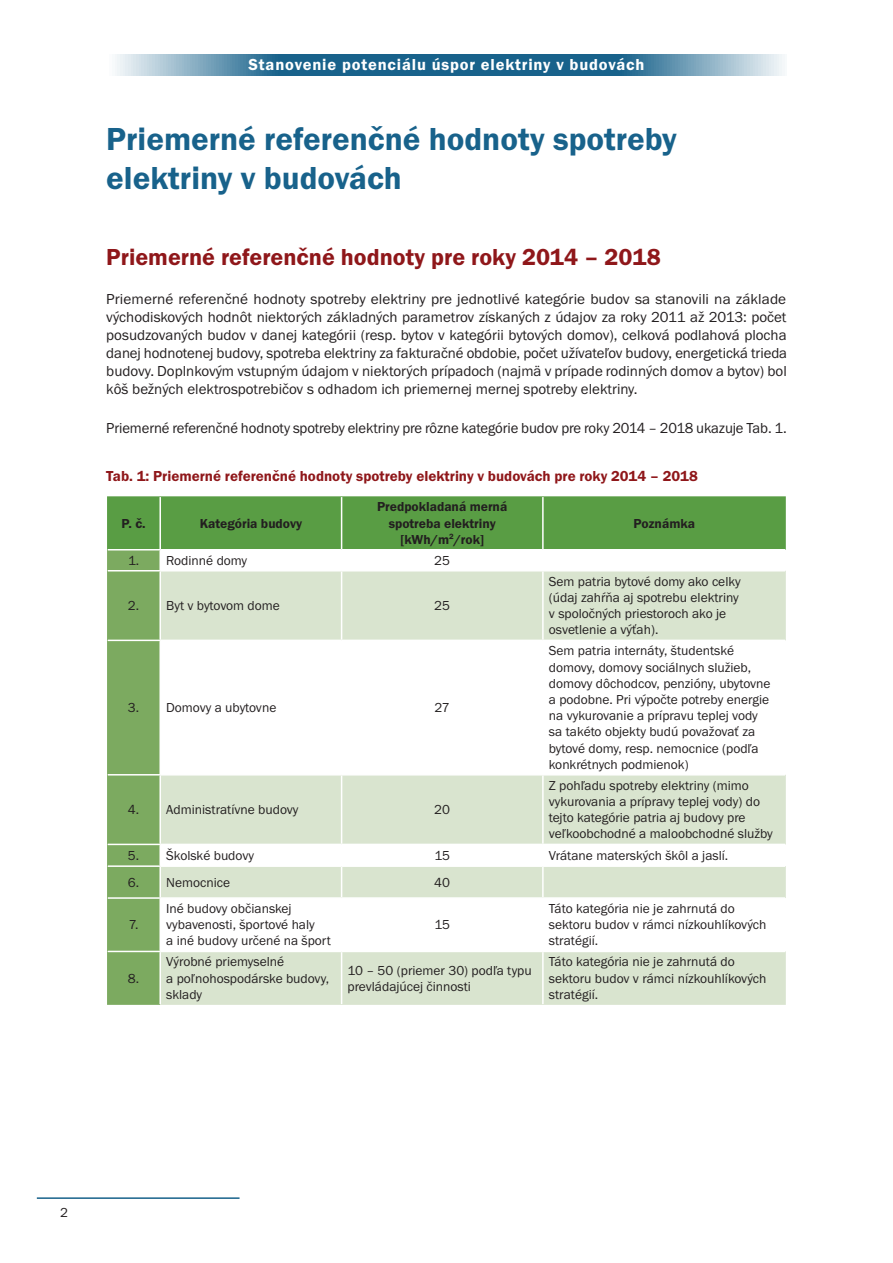
<style>
.page{position:relative;width:893px;height:1263px;background:#fff}
.page>*{position:absolute;margin:0;border:0;box-sizing:border-box;transform-origin:0 0}
.nadpis1{font:33px/39.6px "Franklin Got Itc TOT Dem";color:#18628b}
.nadpis2{font:24px "Franklin Got Itc TOT Dem";color:#8f171a}
.t1{font:16.5px "Franklin Got Itc TOT Dem";letter-spacing:.05em;color:#fff}
.text{font:15px/18px "Franklin Got Itc TOT Boo";letter-spacing:-.005em;color:#231f20;text-align:justify}
.tabulka_graf{font:15px "Franklin Got Itc TOT Dem";color:#8f171a}
.obsah_tabulky{font:13.5px/16.2px "Franklin Got Itc TOT Boo";color:#231f20}
.obsah_tabulky-2{font:13.5px/16.2px "Franklin Got Itc TOT Dem";color:#231f20;text-align:center}
</style>
<div class="page">
<hr style="left:37px;top:1197px;width:203px;height:2px;background:#18628b">
<svg style="left:115px;top:54px;width:670px;height:21px;background:#4e86a6"></svg>
<svg style="left:107px;top:496px;width:679px;height:509px"></svg>
<hr style="left:543px;top:844px;width:242px;height:1px;background:#fff">
<hr style="left:542px;top:845px;width:2px;height:20px;background:#fff">
<hr style="left:108px;top:865px;width:52px;height:2px;background:#fff">
<hr style="left:160px;top:865px;width:182px;height:2px;background:#fff">
<hr style="left:159px;top:867px;width:2px;height:30px;background:#fff">
<hr style="left:342px;top:865px;width:201px;height:2px;background:#fff">
<hr style="left:341px;top:867px;width:1px;height:30px;background:#fff">
<hr style="left:543px;top:865px;width:242px;height:2px;background:#fff">
<hr style="left:542px;top:867px;width:2px;height:30px;background:#fff">
<hr style="left:108px;top:897px;width:52px;height:2px;background:#fff">
<hr style="left:160px;top:897px;width:182px;height:2px;background:#fff">
<hr style="left:159px;top:899px;width:2px;height:52px;background:#fff">
<hr style="left:342px;top:897px;width:201px;height:2px;background:#fff">
<hr style="left:341px;top:899px;width:1px;height:52px;background:#fff">
<hr style="left:543px;top:897px;width:242px;height:2px;background:#fff">
<hr style="left:542px;top:899px;width:2px;height:52px;background:#fff">
<hr style="left:108px;top:951px;width:52px;height:1px;background:#fff">
<hr style="left:160px;top:951px;width:182px;height:1px;background:#fff">
<hr style="left:159px;top:952px;width:2px;height:52px;background:#fff">
<hr style="left:342px;top:951px;width:201px;height:1px;background:#fff">
<hr style="left:341px;top:952px;width:1px;height:52px;background:#fff">
<hr style="left:543px;top:951px;width:242px;height:1px;background:#fff">
<hr style="left:542px;top:952px;width:2px;height:52px;background:#fff">
<p class="t1" style="left:249px;top:56px;width:397px">Stanovenie potenciálu úspor elektriny v budovách</p>
<p class="nadpis1" style="left:106px;top:119px;width:572px">Priemerné referenčné hodnoty spotreby elektriny v budovách</p>
<p class="nadpis2" style="left:106px;top:243px;width:556px">Priemerné referenčné hodnoty pre roky 2014 – 2018</p>
<p class="text" style="left:106px;top:290px;width:682px">Priemerné referenčné hodnoty spotreby elektriny pre jednotlivé kategórie budov sa stanovili na základe východiskových hodnôt niektorých základných parametrov získaných z údajov za roky 2011 až 2013: počet posudzovaných budov v danej kategórii (resp. bytov v kategórii bytových domov), celková podlahová plocha danej hodnotenej budovy, spotreba elektriny za fakturačné obdobie, počet užívateľov budovy, energetická trieda budovy. Doplnkovým vstupným údajom v niektorých prípadoch (najmä v prípade rodinných domov a bytov) bol kôš bežných elektrospotrebičov s odhadom ich priemernej mernej spotreby elektriny.</p>
<p class="text" style="left:106px;top:419px;width:682px">Priemerné referenčné hodnoty spotreby elektriny pre rôzne kategórie budov pre roky 2014 – 2018 ukazuje Tab. 1.</p>
<p class="tabulka_graf" style="left:106px;top:468px;width:593px">Tab. 1: Priemerné referenčné hodnoty spotreby elektriny v budovách pre roky 2014 – 2018</p>
<p class="obsah_tabulky-2" style="left:121px;top:515px;width:26px">P. č.</p>
<p class="obsah_tabulky-2" style="left:200px;top:515px;width:104px">Kategória budovy</p>
<p class="obsah_tabulky-2" style="left:377px;top:499px;width:132px">Predpokladaná merná spotreba elektriny</p>
<p class="obsah_tabulky-2" style="left:400px;top:531px;width:85px">[kWh/m<sup>2</sup>/rok]</p>
<p class="obsah_tabulky-2" style="left:634px;top:515px;width:63px">Poznámka</p>
<p class="obsah_tabulky" style="left:128px;top:552px;width:13px">1.</p>
<p class="obsah_tabulky" style="left:166px;top:552px;width:82px">Rodinné domy</p>
<p class="obsah_tabulky" style="left:434px;top:552px;width:17px">25</p>
<p class="obsah_tabulky" style="left:128px;top:598px;width:13px">2.</p>
<p class="obsah_tabulky" style="left:166px;top:598px;width:115px">Byt v bytovom dome</p>
<p class="obsah_tabulky" style="left:434px;top:598px;width:17px">25</p>
<p class="obsah_tabulky" style="left:128px;top:700px;width:13px">3.</p>
<p class="obsah_tabulky" style="left:166px;top:700px;width:112px">Domovy a ubytovne</p>
<p class="obsah_tabulky" style="left:435px;top:700px;width:17px">27</p>
<p class="obsah_tabulky" style="left:128px;top:802px;width:13px">4.</p>
<p class="obsah_tabulky" style="left:166px;top:802px;width:134px">Administratívne budovy</p>
<p class="obsah_tabulky" style="left:434px;top:802px;width:17px">20</p>
<p class="obsah_tabulky" style="left:549px;top:573px;width:193px">Sem patria bytové domy ako celky (údaj zahŕňa aj spotrebu elektriny v spoločných priestoroch ako je osvetlenie a výťah).</p>
<p class="obsah_tabulky" style="left:549px;top:643px;width:223px">Sem patria internáty, študentské domovy, domovy sociálnych služieb, domovy dôchodcov, penzióny, ubytovne a podobne. Pri výpočte potreby energie na vykurovanie a prípravu teplej vody sa takéto objekty budú považovať za bytové domy, resp. nemocnice (podľa konkrétnych podmienok)</p>
<p class="obsah_tabulky" style="left:549px;top:777px;width:226px">Z pohľadu spotreby elektriny (mimo vykurovania a prípravy teplej vody) do tejto kategórie patria aj budovy pre veľkoobchodné a maloobchodné služby</p>
<p class="obsah_tabulky" style="left:128px;top:847px;width:13px">5.</p>
<p class="obsah_tabulky" style="left:166px;top:847px;width:89px">Školské budovy</p>
<p class="obsah_tabulky" style="left:434px;top:847px;width:17px">15</p>
<p class="obsah_tabulky" style="left:549px;top:847px;width:181px">Vrátane materských škôl a jaslí.</p>
<p class="obsah_tabulky" style="left:128px;top:874px;width:13px">6.</p>
<p class="obsah_tabulky" style="left:166px;top:874px;width:65px">Nemocnice</p>
<p class="obsah_tabulky" style="left:434px;top:874px;width:17px">40</p>
<p class="obsah_tabulky" style="left:129px;top:917px;width:11px">7.</p>
<p class="obsah_tabulky" style="left:166px;top:901px;width:166px">Iné budovy občianskej vybavenosti, športové haly<br>a iné budovy určené na šport</p>
<p class="obsah_tabulky" style="left:549px;top:901px;width:219px">Táto kategória nie je zahrnutá do sektoru budov v rámci nízkouhlíkových stratégií.</p>
<p class="obsah_tabulky" style="left:434px;top:917px;width:17px">15</p>
<p class="obsah_tabulky" style="left:128px;top:970px;width:13px">8.</p>
<p class="obsah_tabulky" style="left:166px;top:954px;width:164px">Výrobné priemyselné<br>a poľnohospodárske budovy, sklady</p>
<p class="obsah_tabulky" style="left:348px;top:962px;width:186px">10 – 50 (priemer 30) podľa typu prevládajúcej činnosti</p>
<p class="obsah_tabulky" style="left:549px;top:954px;width:219px">Táto kategória nie je zahrnutá do sektoru budov v rámci nízkouhlíkových stratégií.</p>
<p class="obsah_tabulky" style="left:60px;top:1204px;width:9px">2</p>
</div>
